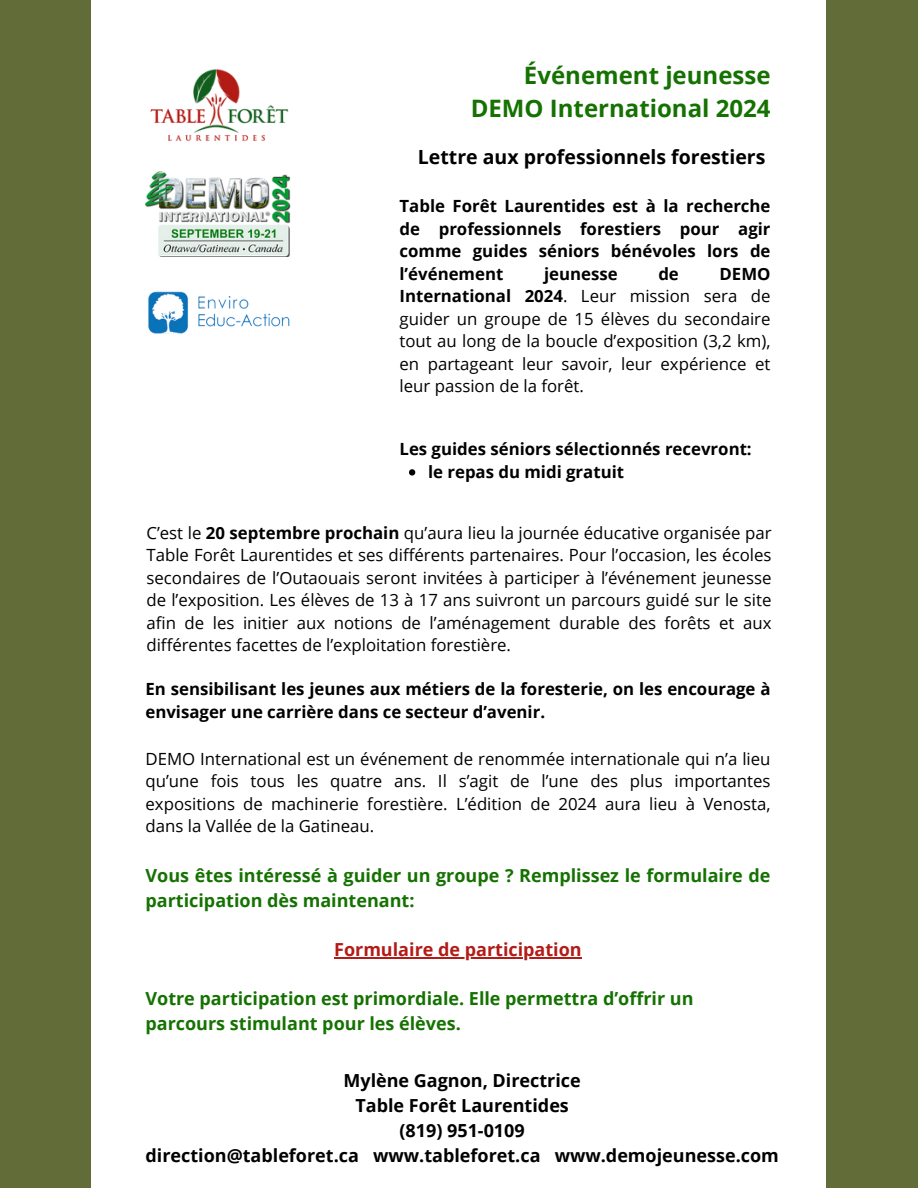
<style>
.page{position:relative;width:918px;height:1188px;background:#616c39}
.page>*{position:absolute;margin:0;border:0;box-sizing:border-box;transform-origin:0 0}
.t1{font:700 24px/32.7px "Open Sans";color:#157202;text-align:right}
.t2{font:700 19.5px "Open Sans";color:#000}
.t3{font:700 18px/24.8px "Open Sans";color:#157202}
.t4{font:700 18px/24.8px "Open Sans";color:#000;text-align:center}
.t5{font:700 18px "Open Sans";color:#b21b16}
.t6{font:16.8px/22.5px "Open Sans";color:#000;text-align:justify}
.t7{font:700 16.8px/22.5px "Open Sans";color:#000;text-align:justify}
.s1{font-weight:700}
</style>
<div class="page">
<div style="left:92px;top:0;width:734px;height:1188px;background:#fff"></div>
<img style="left:150px;top:69px;width:139px;height:72px">
<img style="left:146px;top:171px;width:145px;height:86px">
<img style="left:148px;top:291px;width:142px;height:44px">
<svg style="left:409px;top:469px;width:6px;height:7px"></svg>
<hr style="left:334px;top:957px;width:248px;height:1px;background:#b21b16">
<h3 class="t1" style="left:471px;top:59px;width:301px">Événement jeunesse<br>DEMO International 2024</h3>
<p class="t2" style="left:418px;top:144px;width:349px">Lettre aux professionnels forestiers</p>
<h1 class="t7" style="left:400px;top:194px;width:373px">Table Forêt Laurentides est à la recherche de professionnels forestiers pour agir comme guides séniors bénévoles lors de l’événement</h1>
<h1 class="t7" style="left:544px;top:262px;width:75px">jeunesse</h1>
<h1 class="t7" style="left:658px;top:262px;width:22px">de</h1>
<h1 class="t6" style="left:400px;top:262px;width:373px;text-indent:320px"><span class="s1">DEMO International 2024</span>. Leur mission sera de guider un groupe de 15 élèves du secondaire tout au long de la boucle d’exposition (3,2 km), en partageant leur savoir, leur expérience et leur passion de la forêt.</h1>
<h2 class="t7" style="left:400px;top:437px;width:354px">Les guides séniors sélectionnés recevront:</h2>
<p class="t7" style="left:428px;top:460px;width:198px">le repas du midi gratuit</p>
<h3 class="t6" style="left:146px;top:521px;width:627px">C’est le <span class="s1">20 septembre prochain</span> qu’aura lieu la journée éducative organisée par Table Forêt Laurentides et ses différents partenaires. Pour l’occasion, les écoles secondaires de l’Outaouais seront invitées à participer à l’événement jeunesse de l’exposition. Les élèves de 13 à 17 ans suivront un parcours guidé sur le site afin de les initier aux notions de l’aménagement durable des forêts et aux différentes facettes de l’exploitation forestière.</h3>
<p class="t7" style="left:146px;top:677px;width:627px;line-height:23.1px">En sensibilisant les jeunes aux métiers de la foresterie, on les encourage à envisager une carrière dans ce secteur d’avenir.</p>
<p class="t6" style="left:146px;top:747px;width:627px">DEMO International est un événement de renommée internationale qui n’a lieu qu’une fois tous les quatre ans. Il s’agit de l’une des plus importantes expositions de machinerie forestière. L’édition de 2024 aura lieu à Venosta, dans la Vallée de la Gatineau.</p>
<h2 class="t3" style="left:146px;top:863px;width:627px">Vous êtes intéressé à guider un groupe ? Remplissez le formulaire de participation dès maintenant:</h2>
<h2 class="t5" style="left:334px;top:937px;width:249px">Formulaire de participation</h2>
<h2 class="t3" style="left:146px;top:986px;width:550px">Votre participation est primordiale. Elle permettra d’offrir un parcours stimulant pour les élèves.</h2>
<h2 class="t4" style="left:146px;top:1068px;width:635px">Mylène Gagnon, Directrice<br>Table Forêt Laurentides<br>(819) 951-0109<br>direction@tableforet.ca www.tableforet.ca www.demojeunesse.com</h2>
</div>
